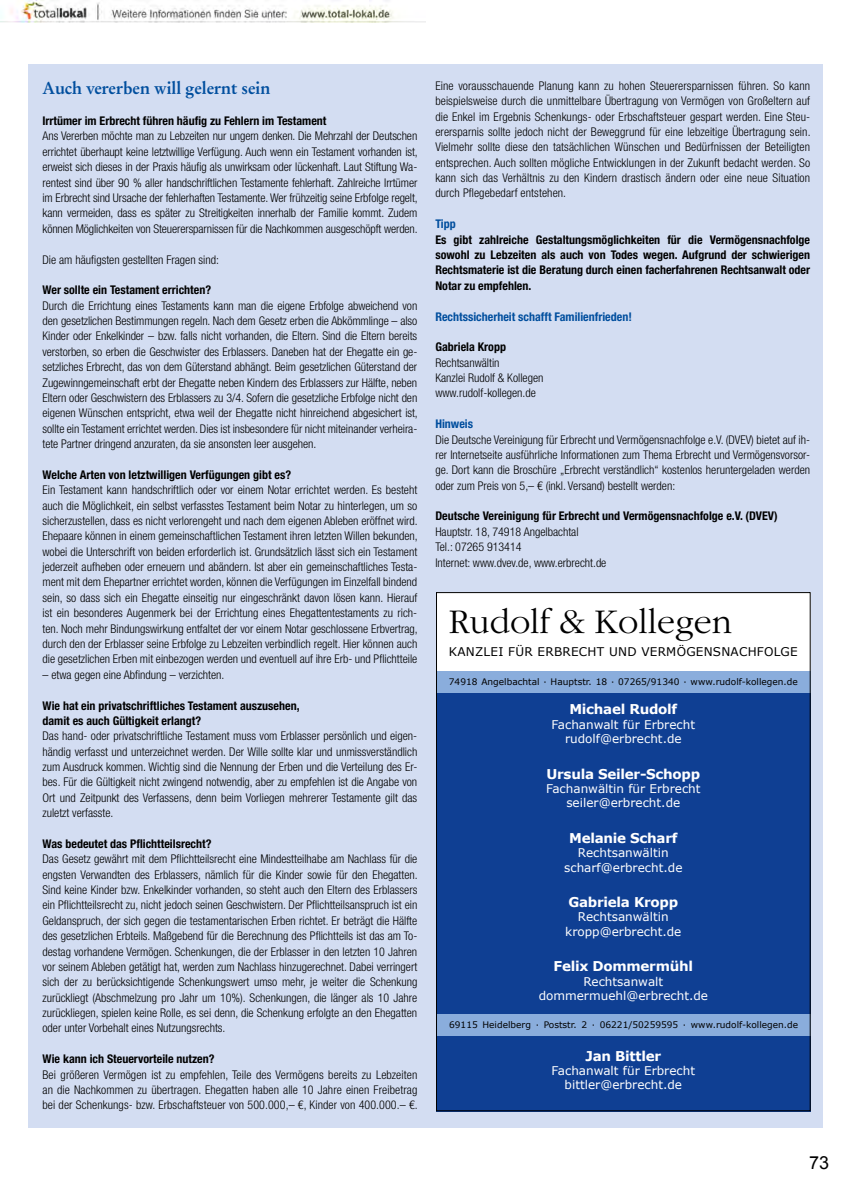
<style>
.page{position:relative;width:851px;height:1191px;background:#fff}
.page>*{position:absolute;margin:0;border:0;box-sizing:border-box;transform-origin:0 0}
.t1{font:300 36px "Garamond";color:#000}
.t2{font:500 18px "Garamond SB";color:#004e9e}
.t3{font:18px "Arial";color:#000}
.t4{font:700 13.5px "Verdana";letter-spacing:-.02em;color:#fff}
.t5{font:300 condensed 12px/15.3px "Helvetica Neue LT";color:#000;text-align:justify}
.t6{font:700 condensed 12px/15.3px "Helvetica Neue LT";color:#000}
.t7{font:12px/14.4px "Verdana";color:#fff;text-align:center}
.t8{font:700 condensed 12px "Helvetica Neue LT";color:#004e9e}
.t9{font:12px "Verdana";letter-spacing:.02em;color:#000}
.t10{font:9px "Verdana";color:#000}
</style>
<div class="page">
<div style="left:28px;top:64px;width:794px;height:1063px;background:#d3ddf2"></div>
<div style="left:436px;top:592px;width:374px;height:519px;background:#fff"></div>
<div style="left:436px;top:686px;width:374px;height:425px;background:#0f3f93"></div>
<div style="left:436px;top:671px;width:374px;height:22px;background:#8aaddc"></div>
<div style="left:436px;top:1013px;width:374px;height:22px;background:#8aaddc"></div>
<img style="left:0;top:0;width:425px;height:23px">
<h2 class="t2" style="left:43px;top:79px;width:229px">Auch vererben will gelernt sein</h2>
<p class="t6" style="left:43px;top:113px;width:285px">Irrtümer im Erbrecht führen häufig zu Fehlern im Testament</p>
<p class="t5" style="left:43px;top:128px;width:377px">Ans Vererben möchte man zu Lebzeiten nur ungern denken. Die Mehrzahl der Deutschen errichtet überhaupt keine letztwillige Verfügung. Auch wenn ein Testament vorhanden ist, erweist sich dieses in der Praxis häufig als unwirksam oder lückenhaft. Laut Stiftung Wa&shy;rentest sind über 90 % aller handschriftlichen Testamente fehlerhaft. Zahlreiche Irrtümer im Erbrecht sind Ursache der fehlerhaften Testamente. Wer frühzeitig seine Erbfolge regelt, kann vermeiden, dass es später zu Streitigkeiten innerhalb der Familie kommt. Zudem können Möglichkeiten von Steuerersparnissen für die Nachkommen ausgeschöpft werden.</p>
<p class="t5" style="left:43px;top:251px;width:178px">Die am häufigsten gestellten Fragen sind:</p>
<p class="t6" style="left:43px;top:282px;width:170px">Wer sollte ein Testament errichten?</p>
<p class="t5" style="left:43px;top:298px;width:377px">Durch die Errichtung eines Testaments kann man die eigene Erbfolge abweichend von den gesetzlichen Bestimmungen regeln. Nach dem Gesetz erben die Abkömmlinge – also Kinder oder Enkelkinder – bzw. falls nicht vorhanden, die Eltern. Sind die Eltern bereits verstorben, so erben die Geschwister des Erblassers. Daneben hat der Ehegatte ein ge&shy;setzliches Erbrecht, das von dem Güterstand abhängt. Beim gesetzlichen Güterstand der Zugewinngemeinschaft erbt der Ehegatte neben Kindern des Erblassers zur Hälfte, neben Eltern oder Geschwistern des Erblassers zu 3/4. Sofern die gesetzliche Erbfolge nicht den eigenen Wünschen entspricht, etwa weil der Ehegatte nicht hinreichend abgesichert ist, sollte ein Testament errichtet werden. Dies ist insbesondere für nicht miteinander verheira&shy;tete Partner dringend anzuraten, da sie ansonsten leer ausgehen.</p>
<p class="t6" style="left:43px;top:467px;width:250px">Welche Arten von letztwilligen Verfügungen gibt es?</p>
<p class="t5" style="left:43px;top:482px;width:376px">Ein Testament kann handschriftlich oder vor einem Notar errichtet werden. Es besteht auch die Möglichkeit, ein selbst verfasstes Testament beim Notar zu hinterlegen, um so sicherzustellen, dass es nicht verlorengeht und nach dem eigenen Ableben eröffnet wird.<br>Ehepaare können in einem gemeinschaftlichen Testament ihren letzten Willen bekunden, wobei die Unterschrift von beiden erforderlich ist. Grundsätzlich lässt sich ein Testament jederzeit aufheben oder erneuern und abändern. Ist aber ein gemeinschaftliches Testa&shy;ment mit dem Ehepartner errichtet worden, können die Verfügungen im Einzelfall bindend sein, so dass sich ein Ehegatte einseitig nur eingeschränkt davon lösen kann. Hierauf ist ein besonderes Augenmerk bei der Errichtung eines Ehegattentestaments zu rich&shy;ten. Noch mehr Bindungswirkung entfaltet der vor einem Notar geschlossene Erbvertrag, durch den der Erblasser seine Erbfolge zu Lebzeiten verbindlich regelt. Hier können auch die gesetzlichen Erben mit einbezogen werden und eventuell auf ihre Erb- und Pflichtteile</p>
<p class="t5" style="left:43px;top:667px;width:183px">– etwa gegen eine Abfindung – verzichten.</p>
<p class="t6" style="left:43px;top:697px;width:258px">Wie hat ein privatschriftliches Testament auszusehen, damit es auch Gültigkeit erlangt?</p>
<p class="t5" style="left:43px;top:728px;width:376px">Das hand- oder privatschriftliche Testament muss vom Erblasser persönlich und eigen&shy;händig verfasst und unterzeichnet werden. Der Wille sollte klar und unmissverständlich zum Ausdruck kommen. Wichtig sind die Nennung der Erben und die Verteilung des Er&shy;bes. Für die Gültigkeit nicht zwingend notwendig, aber zu empfehlen ist die Angabe von Ort und Zeitpunkt des Verfassens, denn beim Vorliegen mehrerer Testamente gilt das zuletzt verfasste.</p>
<p class="t6" style="left:43px;top:836px;width:170px">Was bedeutet das Pflichtteilsrecht?</p>
<p class="t5" style="left:43px;top:851px;width:376px">Das Gesetz gewährt mit dem Pflichtteilsrecht eine Mindestteilhabe am Nachlass für die engsten Verwandten des Erblassers, nämlich für die Kinder sowie für den Ehegatten.<br>Sind keine Kinder bzw. Enkelkinder vorhanden, so steht auch den Eltern des Erblassers ein Pflichtteilsrecht zu, nicht jedoch seinen Geschwistern. Der Pflichtteilsanspruch ist ein Geldanspruch, der sich gegen die testamentarischen Erben richtet. Er beträgt die Hälfte des gesetzlichen Erbteils. Maßgebend für die Berechnung des Pflichtteils ist das am To&shy;destag vorhandene Vermögen. Schenkungen, die der Erblasser in den letzten 10 Jahren vor seinem Ableben getätigt hat, werden zum Nachlass hinzugerechnet. Dabei verringert sich der zu berücksichtigende Schenkungswert umso mehr, je weiter die Schenkung zurückliegt (Abschmelzung pro Jahr um 10%). Schenkungen, die länger als 10 Jahre zurückliegen, spielen keine Rolle, es sei denn, die Schenkung erfolgte an den Ehegatten oder unter Vorbehalt eines Nutzungsrechts.</p>
<p class="t6" style="left:43px;top:1051px;width:173px">Wie kann ich Steuervorteile nutzen?</p>
<p class="t5" style="left:43px;top:1066px;width:377px">Bei größeren Vermögen ist zu empfehlen, Teile des Vermögens bereits zu Lebzeiten an die Nachkommen zu übertragen. Ehegatten haben alle 10 Jahre einen Freibetrag bei der Schenkungs- bzw. Erbschaftsteuer von 500.000,– €, Kinder von 400.000.– €.</p>
<p class="t5" style="left:435px;top:78px;width:376px">Eine vorausschauende Planung kann zu hohen Steuerersparnissen führen. So kann beispielsweise durch die unmittelbare Übertragung von Vermögen von Großeltern auf die Enkel im Ergebnis Schenkungs- oder Erbschaftsteuer gespart werden. Eine Steu&shy;erersparnis sollte jedoch nicht der Beweggrund für eine lebzeitige Übertragung sein.<br>Vielmehr sollte diese den tatsächlichen Wünschen und Bedürfnissen der Beteiligten entsprechen. Auch sollten mögliche Entwicklungen in der Zukunft bedacht werden. So kann sich das Verhältnis zu den Kindern drastisch ändern oder eine neue Situation durch Pflegebedarf entstehen.</p>
<p class="t8" style="left:435px;top:217px;width:22px">Tipp</p>
<p class="t6" style="left:435px;top:231px;width:376px;text-align:justify">Es gibt zahlreiche Gestaltungsmöglichkeiten für die Vermögensnachfolge sowohl zu Lebzeiten als auch von Todes wegen. Aufgrund der schwierigen Rechtsmaterie ist die Beratung durch einen facherfahrenen Rechtsanwalt oder Notar zu empfehlen.</p>
<p class="t8" style="left:435px;top:309px;width:198px">Rechtssicherheit schafft Familienfrieden!</p>
<p class="t6" style="left:435px;top:339px;width:72px">Gabriela Kropp</p>
<p class="t5" style="left:435px;top:355px;width:110px;text-align:left">Rechtsanwältin<br>Kanzlei Rudolf &amp; Kollegen www.rudolf-kollegen.de</p>
<p class="t8" style="left:435px;top:416px;width:39px">Hinweis</p>
<p class="t5" style="left:435px;top:431px;width:376px">Die Deutsche Vereinigung für Erbrecht und Vermögensnachfolge e.V. (DVEV) bietet auf ih&shy;rer Internetseite ausführliche Informationen zum Thema Erbrecht und Vermögensvorsor&shy;ge. Dort kann die Broschüre „Erbrecht verständlich“ kostenlos heruntergeladen werden oder zum Preis von 5,– € (inkl. Versand) bestellt werden:</p>
<p class="t6" style="left:435px;top:508px;width:344px">Deutsche Vereinigung für Erbrecht und Vermögensnachfolge e.V. (DVEV)</p>
<p class="t5" style="left:435px;top:524px;width:172px;text-align:left">Hauptstr. 18, 74918 Angelbachtal<br>Tel.: 07265 913414<br>Internet: www.dvev.de, www.erbrecht.de</p>
<h1 class="t1" style="left:449px;top:602px;width:284px">Rudolf &amp; Kollegen</h1>
<p class="t9" style="left:449px;top:643px;width:350px">KANZLEI FÜR ERBRECHT UND VERMÖGENSNACHFOLGE</p>
<p class="t10" style="left:449px;top:675px;width:350px">74918 Angelbachtal · Hauptstr. 18 · 07265/91340 · www.rudolf-kollegen.de</p>
<p class="t4" style="left:569px;top:700px;width:109px">Michael Rudolf</p>
<p class="t7" style="left:551px;top:717px;width:145px">Fachanwalt für Erbrecht rudolf@erbrecht.de</p>
<p class="t4" style="left:546px;top:764px;width:155px">Ursula Seiler-Schopp</p>
<p class="t7" style="left:546px;top:781px;width:156px">Fachanwältin für Erbrecht seiler@erbrecht.de</p>
<p class="t4" style="left:569px;top:828px;width:110px">Melanie Scharf</p>
<p class="t7" style="left:564px;top:845px;width:120px">Rechtsanwältin scharf@erbrecht.de</p>
<p class="t4" style="left:568px;top:892px;width:111px">Gabriela Kropp</p>
<p class="t7" style="left:565px;top:909px;width:118px">Rechtsanwältin kropp@erbrecht.de</p>
<p class="t4" style="left:553px;top:956px;width:141px">Felix Dommermühl</p>
<p class="t7" style="left:538px;top:974px;width:171px">Rechtsanwalt dommermuehl@erbrecht.de</p>
<p class="t10" style="left:449px;top:1018px;width:350px">69115 Heidelberg · Poststr. 2 · 06221/50259595 · www.rudolf-kollegen.de</p>
<p class="t4" style="left:585px;top:1046px;width:77px">Jan Bittler</p>
<p class="t7" style="left:551px;top:1063px;width:145px">Fachanwalt für Erbrecht bittler@erbrecht.de</p>
<h2 class="t3" style="left:808px;top:1151px;width:22px">73</h2>
</div>
